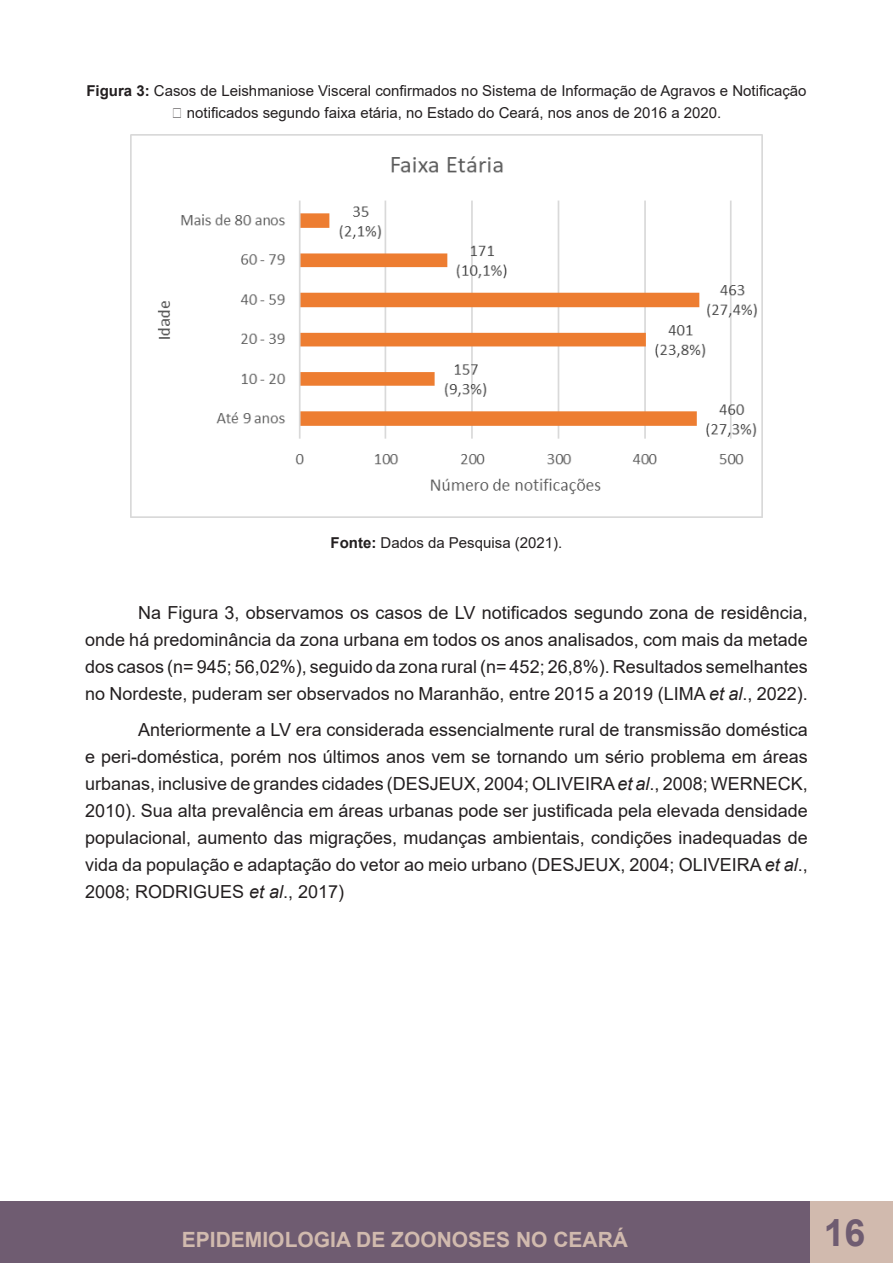
<style>
.page{position:relative;width:893px;height:1263px;background:#fff}
.page>*{position:absolute;margin:0;border:0;box-sizing:border-box;transform-origin:0 0}
.t1{font:700 37.5px "Arial";color:#6f5c71}
.t2{font:700 21px "Arial";color:#d1baae}
.t3{font:18px/27px "Arial";color:#231f20;text-align:justify}
.t4{font:15px/22.5px "Arial";color:#231f20}
.s1{font-weight:700}
.s2{font-style:italic}
</style>
<div class="page">
<div style="left:0;top:1201px;width:810px;height:62px;background:#6f5c71"></div>
<div style="left:810px;top:1201px;width:83px;height:62px;background:#d1baae"></div>
<hr style="left:892px;top:1201px;width:1px;height:62px;background:#6f5c71">
<img style="left:130px;top:134px;width:633px;height:383px">
<p class="t4" style="left:187px;top:79px;width:621px;text-indent:-100px"><span class="s1">Figura 3:</span> Casos de Leishmaniose Visceral confirmados no Sistema de Informação de Agravos e Notificação notificados segundo faixa etária, no Estado do Ceará, nos anos de 2016 a 2020.</p>
<p class="t4" style="left:331px;top:531px;width:233px"><span class="s1">Fonte:</span> Dados da Pesquisa (2021).</p>
<p class="t3" style="left:85px;top:599px;width:724px;text-indent:53px">Na Figura 3, observamos os casos de LV notificados segundo zona de residência, onde há predominância da zona urbana em todos os anos analisados, com mais da metade dos casos (n= 945; 56,02%), seguido da zona rural (n= 452; 26,8%). Resultados semelhantes no Nordeste, puderam ser observados no Maranhão, entre 2015 a 2019 (LIMA <span class="s2">et al</span>., 2022).</p>
<p class="t3" style="left:85px;top:716px;width:724px;text-indent:53px">Anteriormente a LV era considerada essencialmente rural de transmissão doméstica e peri-doméstica, porém nos últimos anos vem se tornando um sério problema em áreas urbanas, inclusive de grandes cidades (DESJEUX, 2004; OLIVEIRA <span class="s2">et al</span>., 2008; WERNECK, 2010). Sua alta prevalência em áreas urbanas pode ser justificada pela elevada densidade populacional, aumento das migrações, mudanças ambientais, condições inadequadas de vida da população e adaptação do vetor ao meio urbano (DESJEUX, 2004; OLIVEIRA <span class="s2">et al</span>., 2008; RODRIGUES <span class="s2">et al</span>., 2017)</p>
<p class="t2" style="left:182px;top:1225px;width:448px">EPIDEMIOLOGIA DE ZOONOSES NO CEARÁ</p>
<h1 class="t1" style="left:824px;top:1206px;width:43px">16</h1>
</div>
